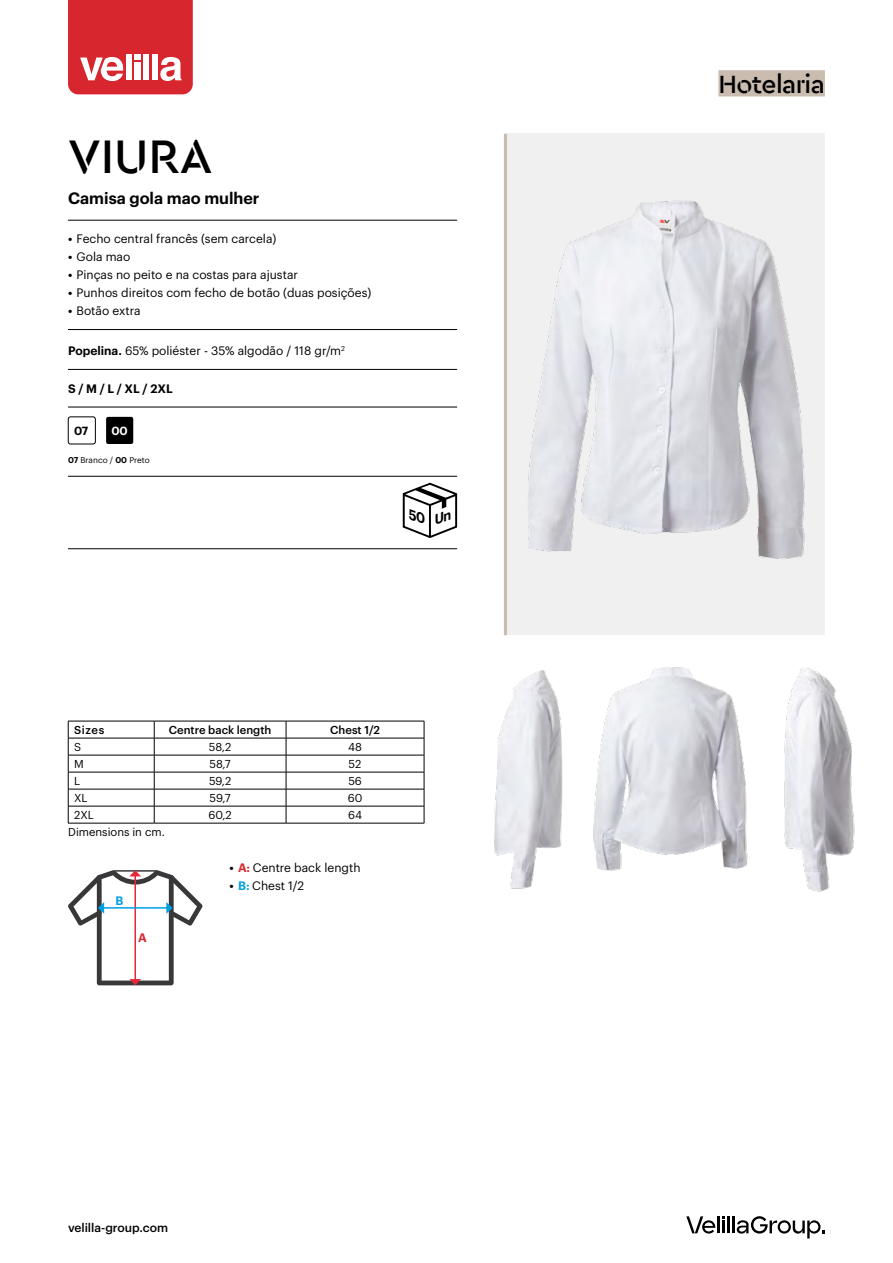
<style>
.page{position:relative;width:893px;height:1263px;background:#fff}
.page>*{position:absolute;margin:0;border:0;box-sizing:border-box;transform-origin:0 0}
.t1{font:500 49.5px "Cera Stencil";color:#000}
.t2{font:500 26.25px "Cera Stencil";letter-spacing:-.02em;color:#000}
.t3{font:600 16.2px "Graphik";color:#000}
.t4{font:12px "Graphik";color:#000}
.t5{font:500 12px "Graphik";color:#000}
.t6{font:600 12px "Graphik";color:#000}
.t7{font:600 12px "Graphik";color:#d8262e}
.t8{font:600 12px "Graphik";color:#009fe3}
.t9{font:600 11.55px "Graphik";color:#000}
.t10{font:600 11.55px "Graphik";color:#fff}
.t11{font:11.25px "Graphik";color:#000}
.t12{font:500 11.25px "Graphik";color:#000}
.t13{font:8.25px "Graphik";color:#000}
.s1{font-weight:600}
.s2{font-weight:600;color:#d8262e}
.s3{font-weight:600;color:#009fe3}
</style>
<div class="page">
<svg style="left:68px;top:0;width:125px;height:94px;background:#dd434a"></svg>
<hr style="left:717px;top:1216px;width:3px;height:17px;background:#000">
<hr style="left:727px;top:1216px;width:3px;height:17px;background:#000">
<svg style="left:722px;top:1216px;width:3px;height:17px"></svg>
<svg style="left:686px;top:1216px;width:29px;height:17px"></svg>
<svg style="left:733px;top:1216px;width:92px;height:22px"></svg>
<img style="left:494px;top:670px;width:69px;height:219px">
<img style="left:784px;top:667px;width:71px;height:225px">
<img style="left:593px;top:667px;width:155px;height:204px">
<div style="left:505px;top:134px;width:320px;height:501px;background:#f0f0f1"></div>
<img style="left:528px;top:201px;width:277px;height:358px">
<hr style="left:504px;top:134px;width:3px;height:501px;background:#cabdb0">
<div style="left:718px;top:70px;width:107px;height:26px;background:#cabdb0"></div>
<svg style="left:68px;top:870px;width:135px;height:115px"></svg>
<hr style="left:154px;top:721px;width:132px;height:1px;background:#000">
<hr style="left:286px;top:721px;width:138px;height:1px;background:#000">
<hr style="left:68px;top:738px;width:86px;height:1px;background:#000">
<hr style="left:154px;top:738px;width:132px;height:1px;background:#000">
<hr style="left:286px;top:738px;width:138px;height:1px;background:#000">
<hr style="left:68px;top:755px;width:86px;height:1px;background:#000">
<hr style="left:154px;top:755px;width:132px;height:1px;background:#000">
<hr style="left:286px;top:755px;width:138px;height:1px;background:#000">
<hr style="left:68px;top:772px;width:86px;height:1px;background:#000">
<hr style="left:154px;top:772px;width:132px;height:1px;background:#000">
<hr style="left:286px;top:772px;width:138px;height:1px;background:#000">
<hr style="left:68px;top:789px;width:86px;height:1px;background:#000">
<hr style="left:154px;top:789px;width:132px;height:1px;background:#000">
<hr style="left:286px;top:789px;width:138px;height:1px;background:#000">
<hr style="left:68px;top:806px;width:86px;height:1px;background:#000">
<hr style="left:154px;top:806px;width:132px;height:1px;background:#000">
<svg style="left:154px;top:721px;width:1px;height:102px"></svg>
<hr style="left:286px;top:806px;width:138px;height:1px;background:#000">
<svg style="left:286px;top:721px;width:1px;height:102px"></svg>
<svg style="left:424px;top:721px;width:1px;height:102px"></svg>
<hr style="left:68px;top:823px;width:86px;height:1px;background:#000">
<hr style="left:154px;top:823px;width:132px;height:1px;background:#000">
<hr style="left:286px;top:823px;width:138px;height:1px;background:#000">
<hr style="left:68px;top:721px;width:86px;height:1px;background:#000">
<svg style="left:68px;top:721px;width:1px;height:102px"></svg>
<hr style="left:68px;top:220px;width:389px;height:1px;background:#000">
<hr style="left:68px;top:329px;width:389px;height:1px;background:#000">
<hr style="left:68px;top:369px;width:389px;height:1px;background:#000">
<hr style="left:68px;top:407px;width:389px;height:1px;background:#000">
<hr style="left:68px;top:476px;width:389px;height:1px;background:#000">
<hr style="left:68px;top:548px;width:389px;height:1px;background:#000">
<div style="left:106px;top:417px;width:27px;height:27px;background:#000;border-radius:2px"></div>
<div style="left:68px;top:417px;width:28px;height:27px;border:1px solid #000;border-radius:2px"></div>
<svg style="left:403px;top:483px;width:54px;height:55px"></svg>
<h1 class="t1" style="left:68px;top:124px;width:146px">VIURA</h1>
<h3 class="t3" style="left:68px;top:186px;width:193px">Camisa gola mao mulher</h3>
<p class="t4" style="left:68px;top:230px;width:210px"><span class="s1">•</span> Fecho central francês (sem carcela)</p>
<p class="t4" style="left:68px;top:248px;width:64px"><span class="s1">•</span> Gola mao</p>
<p class="t4" style="left:68px;top:266px;width:231px"><span class="s1">•</span> Pinças no peito e na costas para ajustar</p>
<p class="t4" style="left:68px;top:284px;width:305px"><span class="s1">•</span> Punhos direitos com fecho de botão (duas posições)</p>
<p class="t4" style="left:68px;top:302px;width:74px"><span class="s1">•</span> Botão extra</p>
<p class="t4" style="left:68px;top:342px;width:278px"><span class="s1">Popelina.</span> 65% poliéster - 35% algodão / 118 gr/m<sup>2</sup></p>
<p class="t6" style="left:68px;top:379px;width:106px">S / M / L / XL / 2XL</p>
<p class="t9" style="left:74px;top:422px;width:16px">07</p>
<p class="t10" style="left:111px;top:422px;width:18px">00</p>
<p class="t13" style="left:68px;top:454px;width:83px"><span class="s1">07</span> Branco / <span class="s1">00</span> Preto</p>
<p class="t12" style="left:74px;top:721px;width:32px">Sizes</p>
<p class="t12" style="left:169px;top:721px;width:104px">Centre back length</p>
<p class="t12" style="left:330px;top:721px;width:51px">Chest 1/2</p>
<p class="t11" style="left:74px;top:739px;width:9px">S</p>
<p class="t11" style="left:209px;top:739px;width:24px">58,2</p>
<p class="t11" style="left:348px;top:739px;width:15px">48</p>
<p class="t11" style="left:74px;top:756px;width:11px">M</p>
<p class="t11" style="left:209px;top:756px;width:23px">58,7</p>
<p class="t11" style="left:349px;top:756px;width:14px">52</p>
<p class="t11" style="left:74px;top:773px;width:8px">L</p>
<p class="t11" style="left:209px;top:773px;width:24px">59,2</p>
<p class="t11" style="left:348px;top:773px;width:15px">56</p>
<p class="t11" style="left:74px;top:790px;width:15px">XL</p>
<p class="t11" style="left:210px;top:790px;width:23px">59,7</p>
<p class="t11" style="left:348px;top:790px;width:16px">60</p>
<p class="t11" style="left:74px;top:807px;width:21px">2XL</p>
<p class="t11" style="left:208px;top:807px;width:25px">60,2</p>
<p class="t11" style="left:348px;top:807px;width:15px">64</p>
<p class="t11" style="left:68px;top:824px;width:98px">Dimensions in cm.</p>
<p class="t8" style="left:116px;top:891px;width:9px">B</p>
<p class="t7" style="left:138px;top:928px;width:10px">A</p>
<p class="t4" style="left:230px;top:858px;width:132px"><span class="s1">•</span> <span class="s2">A:</span> Centre back length</p>
<p class="t4" style="left:230px;top:876px;width:76px"><span class="s1">•</span> <span class="s3">B:</span> Chest 1/2</p>
<p class="t5" style="left:68px;top:1218px;width:101px">velilla-group.com</p>
<h2 class="t2" style="left:718px;top:67px;width:108px">Hotelaria</h2>
</div>
